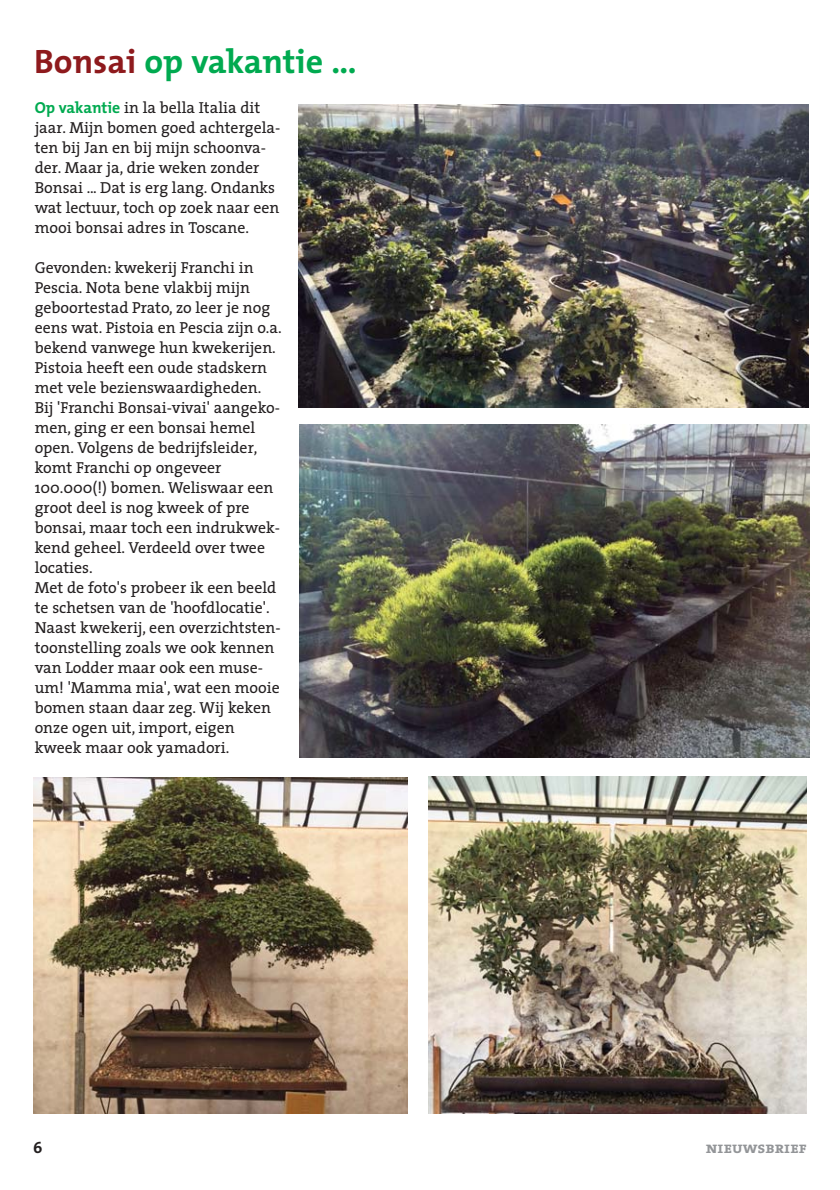
<style>
.page{position:relative;width:840px;height:1190px;background:#fff}
.page>*{position:absolute;margin:0;border:0;box-sizing:border-box;transform-origin:0 0}
.t1{font:700 34px "The Mix";color:#00aa50}
.t2{font:16px/20px "The Serif";color:#231f20}
.t3{font:16px "The Serif Bold Caps";color:#939598}
.t4{font:700 16px "The Mix";color:#231f20}
.s1{color:#8e1a1d}
.s2{font-family:"The Mix";font-weight:700;color:#00aa50}
</style>
<div class="page">
<img style="left:33px;top:777px;width:374px;height:337px">
<img style="left:299px;top:425px;width:510px;height:333px">
<img style="left:299px;top:104px;width:509px;height:304px">
<img style="left:428px;top:776px;width:378px;height:338px">
<h1 class="t1" style="left:34px;top:49px;width:324px"><span class="s1">Bonsai</span> op vakantie ...</h1>
<p class="t2" style="left:35px;top:100px;width:247px"><span class="s2">Op vakantie</span> in la bella Italia dit jaar. Mijn bomen goed achtergela&shy;ten bij Jan en bij mijn schoonva&shy;der. Maar ja, drie weken zonder<br>Bonsai ... Dat is erg lang. Ondanks wat lectuur, toch op zoek naar een mooi bonsai adres in Toscane.</p>
<p class="t2" style="left:35px;top:260px;width:249px">Gevonden: kwekerij Franchi in<br>Pescia. Nota bene vlakbij mijn geboortestad Prato, zo leer je nog eens wat. Pistoia en Pescia zijn o.a. bekend vanwege hun kwekerijen.<br>Pistoia heeft een oude stadskern met vele bezienswaardigheden.<br>Bij 'Franchi Bonsai-vivai' aangeko&shy;men, ging er een bonsai hemel open. Volgens de bedrijfsleider, komt Franchi op ongeveer<br>100.000(!) bomen. Weliswaar een groot deel is nog kweek of pre bonsai, maar toch een indrukwek&shy;kend geheel. Verdeeld over twee locaties.<br>Met de foto's probeer ik een beeld te schetsen van de 'hoofdlocatie'.<br>Naast kwekerij, een overzichtsten&shy;toonstelling zoals we ook kennen van Lodder maar ook een muse&shy;um! 'Mamma mia', wat een mooie bomen staan daar zeg. Wij keken onze ogen uit, import, eigen kweek maar ook yamadori.</p>
<p class="t4" style="left:33px;top:1141px;width:11px">6</p>
<p class="t3" style="left:706px;top:1138px;width:103px">nieuwsbrief</p>
</div>
